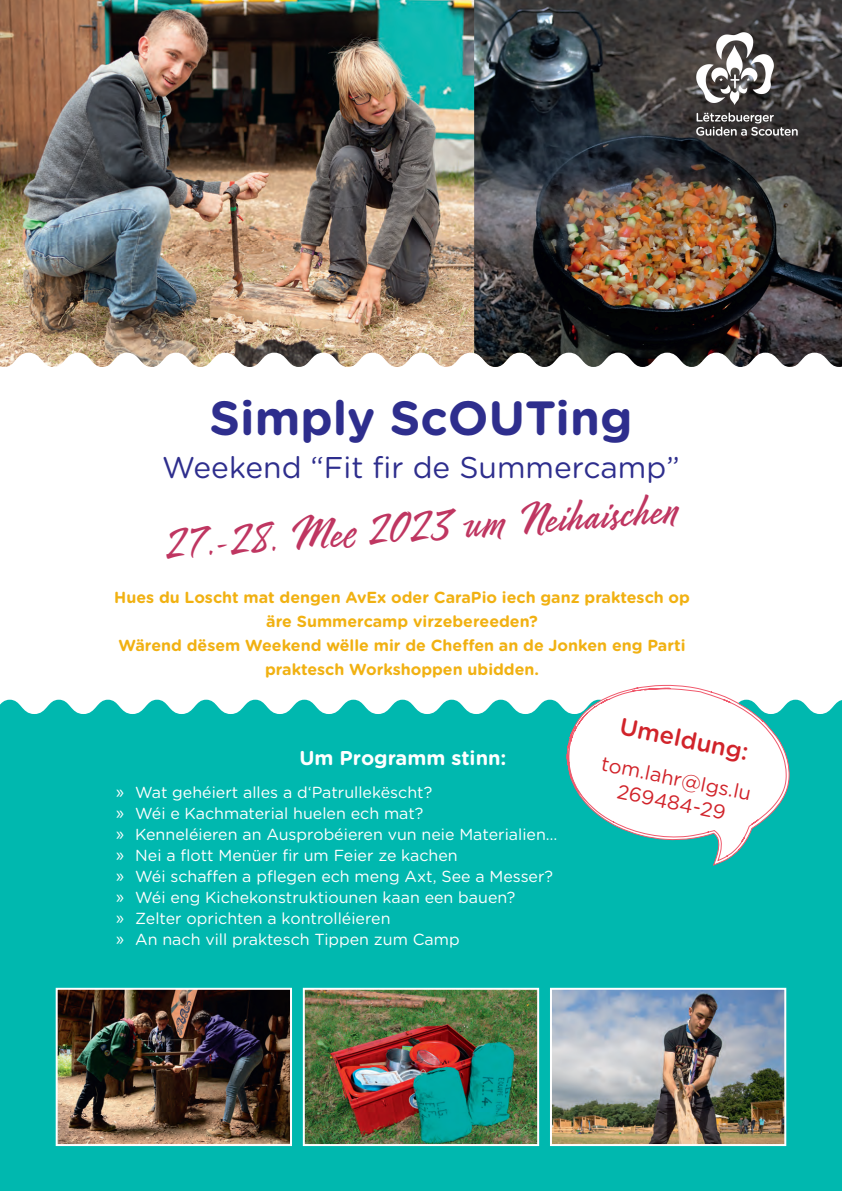
<style>
.page{position:relative;width:842px;height:1191px;background:#fff}
.page>*{position:absolute;margin:0;border:0;box-sizing:border-box;transform-origin:0 0}
.t1{font:700 48px "Gotham Rounded";color:#2e2e8d}
.t2{font:44px "Mojito";color:#bf3661}
.t3{font:30px "Gotham Rounded";color:#2e2e8d}
.t4{font:500 24px "Gotham Rounded";color:#d1232a}
.t5{font:20px/24px "Gotham Rounded";color:#d1232a;text-align:center}
.t6{font:700 20px "Gotham Rounded";color:#fff}
.t7{font:16px/21.1px "Gotham Rounded";color:#fff}
.t8{font:700 16px/24px "Gotham Rounded";color:#f1b112;text-align:center}
.s1{font-family:"Myriad Pro";font-size:19px}
</style>
<div class="page">
<img style="left:0;top:0;width:474px;height:367px">
<svg style="left:0;top:699px;width:842px;height:492px;background:#0ebcb3"></svg>
<div style="left:0;top:1065px;width:842px;height:45px;background:#00b8af"></div>
<div style="left:0;top:749px;width:806px;height:392px;background:#00b8af"></div>
<img style="left:474px;top:0;width:368px;height:367px">
<img style="left:679px;top:16px;width:136px;height:136px">
<svg style="left:533px;top:684px;width:261px;height:182px"></svg>
<img style="left:553px;top:990px;width:230px;height:153px">
<div style="left:550px;top:987px;width:236px;height:159px;border:2px solid #fff"></div>
<img style="left:59px;top:990px;width:230px;height:153px">
<div style="left:56px;top:987px;width:236px;height:159px;border:2px solid #fff"></div>
<img style="left:306px;top:990px;width:230px;height:153px">
<div style="left:303px;top:987px;width:236px;height:159px;border:2px solid #fff"></div>
<h1 class="t1" style="left:210px;top:383px;width:424px">Simply ScOUTing</h1>
<h3 class="t3" style="left:162px;top:447px;width:519px">Weekend “Fit fir de Summercamp”</h3>
<h2 class="t2" style="left:161px;top:512px;width:517px;rotate:-4deg">27.-28. Mee 2023 um Neihaischen</h2>
<p class="t8" style="left:114px;top:585px;width:577px">Hues du Loscht mat dengen AvEx oder CaraPio iech ganz praktesch op äre Summercamp virzebereeden?<br>Wärend dësem Weekend wëlle mir de Cheffen an de Jonken eng Parti praktesch Workshoppen ubidden.</p>
<p class="t6" style="left:299px;top:743px;width:209px">Um Programm stinn:</p>
<p class="t7" style="left:116px;top:780px;width:443px"><span class="s1">»</span> Wat gehéiert alles a d‘Patrullekëscht?<br><span class="s1">»</span> Wéi e Kachmaterial huelen ech mat?<br><span class="s1">»</span> Kenneléieren an Ausprobéieren vun neie Materialien… <span class="s1">»</span> Nei a flott Menüer fir um Feier ze kachen<br><span class="s1">»</span> Wéi schaffen a pflegen ech meng Axt, See a Messer? <span class="s1">»</span> Wéi eng Kichekonstruktiounen kaan een bauen?<br><span class="s1">»</span> Zelter oprichten a kontrolléieren<br><span class="s1">»</span> An nach vill praktesch Tippen zum Camp</p>
<h3 class="t4" style="left:623px;top:709px;width:132px;rotate:11deg">Umeldung:</h3>
<p class="t5" style="left:604px;top:750px;width:154px;rotate:12deg">tom.lahr@lgs.lu<br>269484-29</p>
</div>
